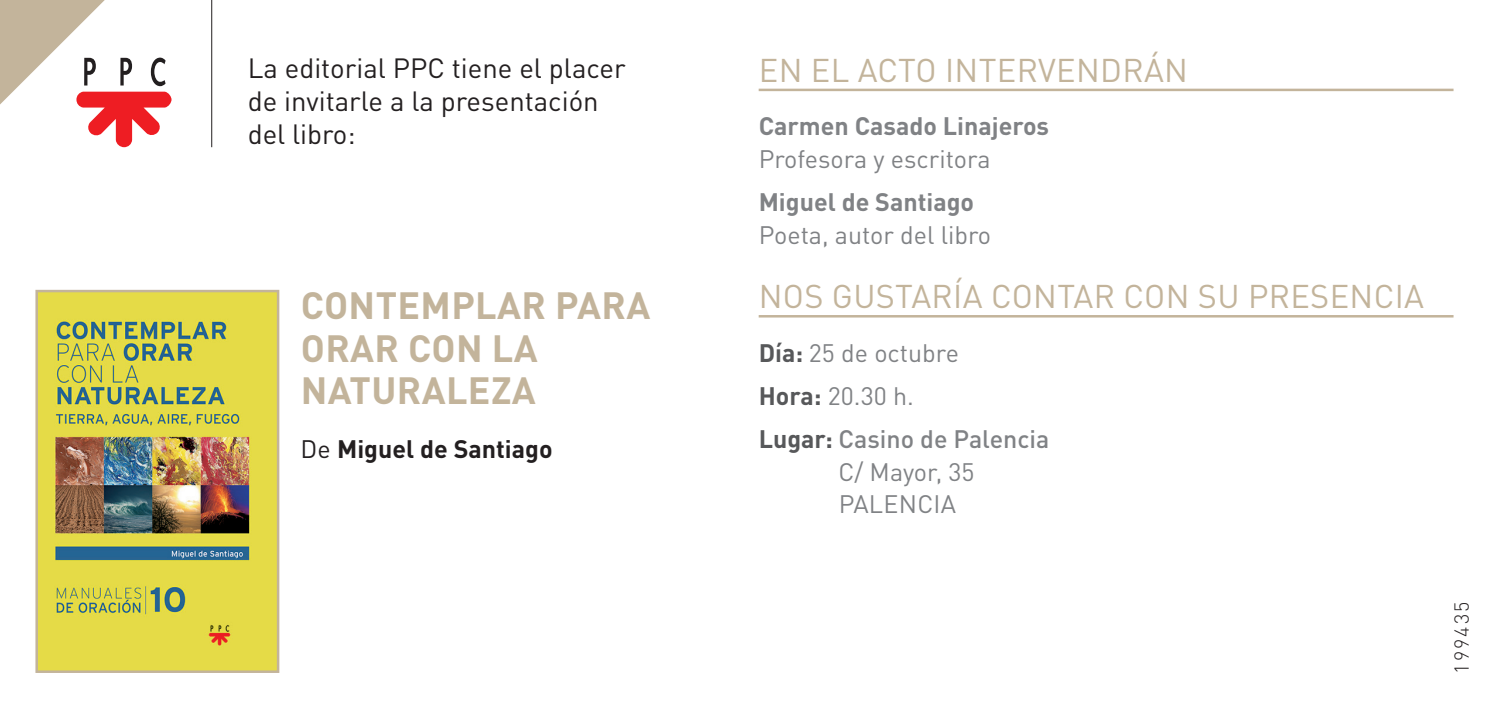
<style>
.page{position:relative;width:1489px;height:709px;background:#fff}
.page>*{position:absolute;margin:0;border:0;box-sizing:border-box;transform-origin:0 0}
.Título_Libro{font:700 37.5px/42.5px "DIN Pro";letter-spacing:.01em;color:#c3b49b}
.Secciones_Título{font:32.5px "DIN Pro";letter-spacing:.01em;color:#c3b49b}
.Texto_Inicial{font:27.5px/33px "DIN Pro";color:#231f20}
.Intervendrán_Texto{font:25px/32.5px "DIN Pro";color:#808285}
.Intervendrán_Texto-2{font:700 25px/32.5px "DIN Pro";color:#808285}
.Autor_Libro{font:700 25px "DIN Pro";color:#231f20}
.t1{font:300 20px "DIN Pro";letter-spacing:.1em;color:#231f20}
.s1{font-weight:400}
.s2{font-weight:700}
.s3{font-weight:700;color:#57585a}
.s4{font-weight:500}
</style>
<div class="page">
<hr style="left:758px;top:89px;width:695px;height:2px;background:#c3b49b">
<hr style="left:758px;top:315px;width:695px;height:2px;background:#c3b49b">
<img style="left:38px;top:293px;width:238px;height:377px">
<div style="left:35px;top:290px;width:244px;height:383px;border:2px solid #c3b49b"></div>
<hr style="left:211px;top:0;width:1px;height:147px;background:#231f20">
<svg style="left:0;top:0;width:171px;height:147px"></svg>
<p class="Texto_Inicial" style="left:248px;top:49px;width:379px">La editorial PPC tiene el placer de invitarle a la presentación del libro:</p>
<p class="Título_Libro" style="left:301px;top:280px;width:351px">CONTEMPLAR PARA<br>ORAR CON LA<br>NATURALEZA</p>
<p class="Autor_Libro" style="left:300px;top:428px;width:253px"><span class="s1">De</span> Miguel de Santiago</p>
<p class="Secciones_Título" style="left:758px;top:44px;width:431px">EN EL ACTO INTERVENDRÁN</p>
<p class="Intervendrán_Texto-2" style="left:758px;top:107px;width:292px">Carmen Casado Linajeros<br><span class="s1">Profesora y escritora</span></p>
<p class="Intervendrán_Texto" style="left:758px;top:183px;width:234px"><span class="s2">Miguel de Santiago<br></span>Poeta, autor del libro</p>
<p class="Secciones_Título" style="left:758px;top:270px;width:666px">NOS GUSTARÍA CONTAR CON SU PRESENCIA</p>
<p class="Intervendrán_Texto" style="left:758px;top:334px;width:202px"><span class="s3">Día:</span> 25 de octubre</p>
<p class="Intervendrán_Texto" style="left:758px;top:377px;width:157px"><span class="s3">Hora:</span> 20.30 h.</p>
<p class="Intervendrán_Texto" style="left:758px;top:420px;width:292px;text-align:center"><span class="s3">Lugar:</span> <span class="s4">Casino de Palencia<br></span>C/ Mayor, 35<br>PALENCIA</p>
<p class="t1" style="left:1445px;top:673px;width:73px;rotate:-90deg">199435</p>
</div>
